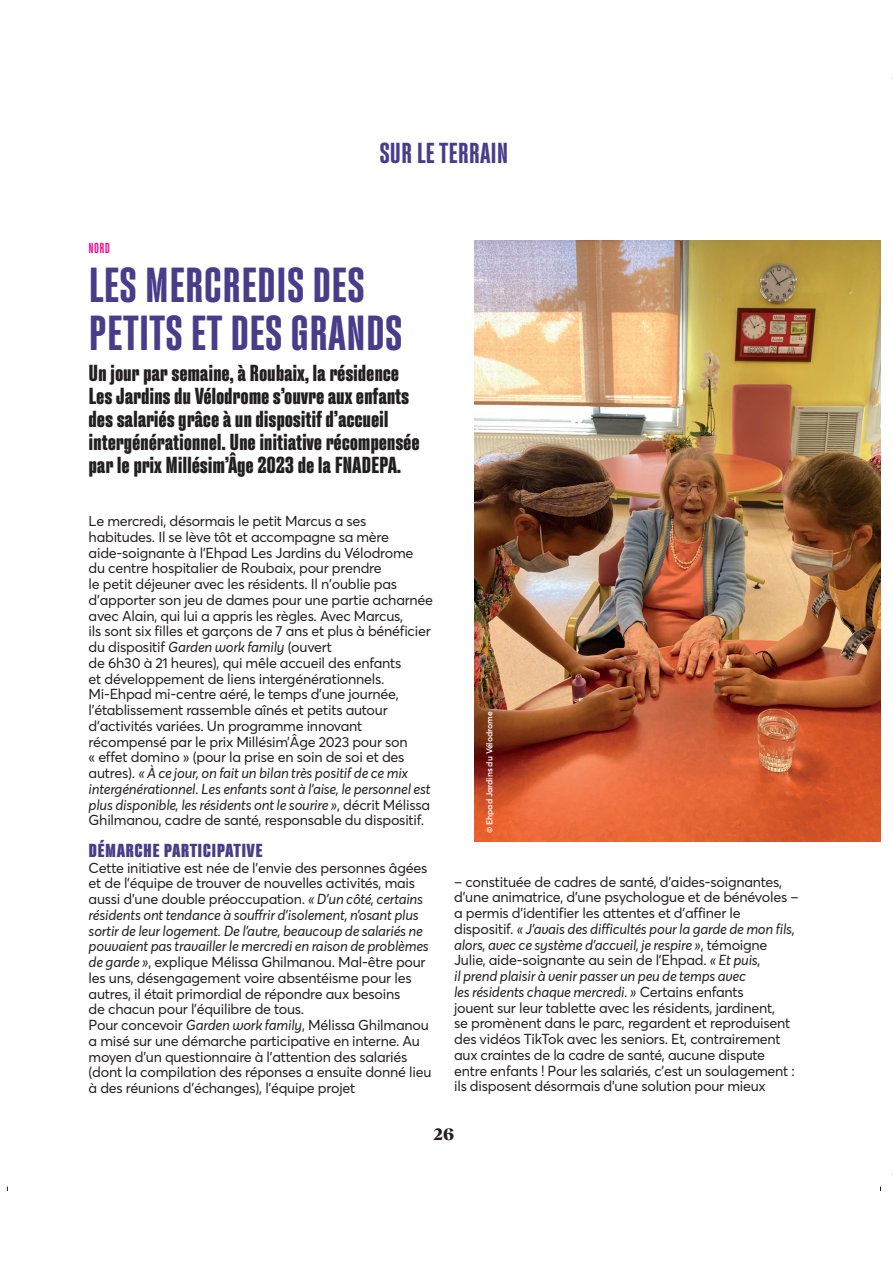
<style>
.page{position:relative;width:893px;height:1263px;background:#fff}
.page>*{position:absolute;margin:0;border:0;box-sizing:border-box;transform-origin:0 0}
.t1{font:600 condensed 48.75px/48.8px "Fixture";color:#493c8a}
.t2{font:600 condensed 28.65px "Fixture";color:#493c8a}
.t3{font:700 condensed 22.95px/23px "Fixture";letter-spacing:-.01em;color:#231f20}
.t4{font:800 condensed 18.6px "Fixture";letter-spacing:.02em;color:#493c8a}
.t5{font:800 17.25px "Reckless Neue";color:#231f20}
.t6{font:14.25px/15.8px "Averta CY";letter-spacing:-.015em;color:#231f20}
.t7{font:500 condensed 14.25px "Fixture";color:#ed028c}
.t8{font:600 8.55px "Averta CY";letter-spacing:-.01em;color:#fff}
.s1{font-style:italic}
</style>
<div class="page">
<img style="left:474px;top:241px;width:406px;height:600px">
<h2 class="t2" style="left:379px;top:143px;width:131px">SUR LE TERRAIN</h2>
<p class="t7" style="left:89px;top:241px;width:23px">NORD</p>
<h1 class="t1" style="left:89px;top:264px;width:316px">LES MERCREDIS DES<br>PETITS ET DES GRANDS</h1>
<h3 class="t3" style="left:89px;top:364px;width:333px">Un jour par semaine, à Roubaix, la résidence Les Jardins du Vélodrome s’ouvre aux enfants des salariés grâce à un dispositif d’accueil intergénérationnel. Une initiative récompensée par le prix Millésim’Âge 2023 de la FNADEPA.</h3>
<p class="t6" style="left:89px;top:514px;width:346px">Le mercredi, désormais le petit Marcus a ses habitudes. Il se lève tôt et accompagne sa mère aide-soignante à l’Ehpad Les Jardins du Vélodrome du centre hospitalier de Roubaix, pour prendre<br>le petit déjeuner avec les résidents. Il n'oublie pas d’apporter son jeu de dames pour une partie acharnée avec Alain, qui lui a appris les règles. Avec Marcus,<br>ils sont six filles et garçons de 7 ans et plus à bénéficier du dispositif <span class="s1">Garden work family</span> (ouvert<br>de 6h30 à 21 heures), qui mêle accueil des enfants<br>et développement de liens intergénérationnels.<br>Mi-Ehpad mi-centre aéré, le temps d’une journée, l’établissement rassemble aînés et petits autour d’activités variées. Un programme innovant récompensé par le prix Millésim’Âge 2023 pour son<br>« effet domino » (pour la prise en soin de soi et des autres). <span class="s1">« À ce jour, on fait un bilan très positif de ce mix intergénérationnel. Les enfants sont à l’aise, le personnel est plus disponible, les résidents ont le sourire »</span>, décrit Mélissa Ghilmanou, cadre de santé, responsable du dispositif.</p>
<h3 class="t4" style="left:89px;top:844px;width:176px">DÉMARCHE PARTICIPATIVE</h3>
<p class="t6" style="left:89px;top:860px;width:344px">Cette initiative est née de l’envie des personnes âgées et de l’équipe de trouver de nouvelles activités, mais aussi d’une double préoccupation. <span class="s1">« D’un côté, certains résidents ont tendance à souffrir d’isolement, n’osant plus sortir de leur logement. De l’autre, beaucoup de salariés ne pouvaient pas travailler le mercredi en raison de problèmes de garde »</span>, explique Mélissa Ghilmanou. Mal-être pour les uns, désengagement voire absentéisme pour les autres, il était primordial de répondre aux besoins<br>de chacun pour l’équilibre de tous.<br>Pour concevoir <span class="s1">Garden work family</span>, Mélissa Ghilmanou a misé sur une démarche participative en interne. Au moyen d’un questionnaire à l’attention des salariés (dont la compilation des réponses a ensuite donné lieu à des réunions d’échanges), l’équipe projet</p>
<p class="t8" style="left:485px;top:833px;width:123px;rotate:-90deg">© Ehpad Jardins du Vélodrome</p>
<p class="t6" style="left:454px;top:874px;width:346px">– constituée de cadres de santé, d’aides-soignantes, d’une animatrice, d’une psychologue et de bénévoles – a permis d’identifier les attentes et d’affiner le dispositif. <span class="s1">« J’avais des difficultés pour la garde de mon fils, alors, avec ce système d’accueil, je respire »</span>, témoigne Julie, aide-soignante au sein de l’Ehpad. <span class="s1">« Et puis,<br>il prend plaisir à venir passer un peu de temps avec<br>les résidents chaque mercredi. »</span> Certains enfants<br>jouent sur leur tablette avec les résidents, jardinent,<br>se promènent dans le parc, regardent et reproduisent des vidéos TikTok avec les seniors. Et, contrairement aux craintes de la cadre de santé, aucune dispute entre enfants ! Pour les salariés, c’est un soulagement : ils disposent désormais d’une solution pour mieux</p>
<p class="t5" style="left:434px;top:1123px;width:22px">26</p>
</div>
